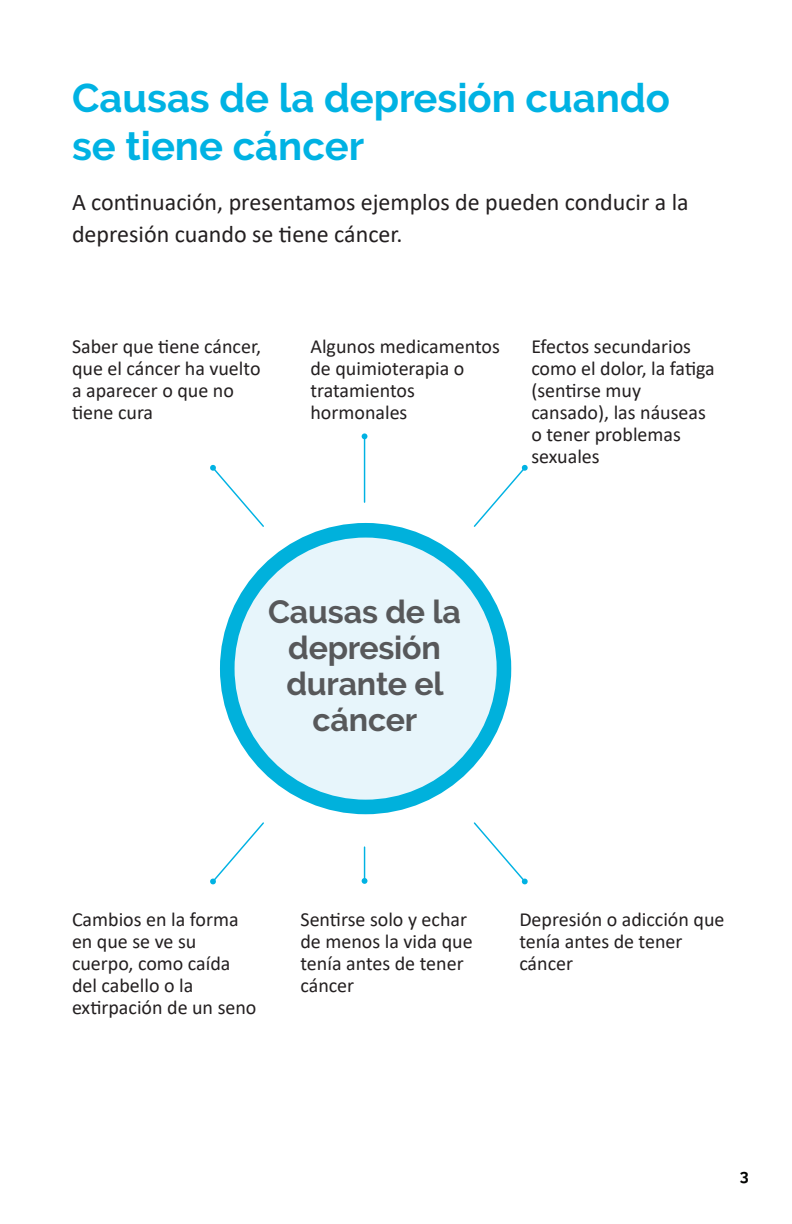
<style>
.page{position:relative;width:792px;height:1224px;background:#fff}
.page>*{position:absolute;margin:0;border:0;box-sizing:border-box;transform-origin:0 0}
.t1{font:700 40px/48px "Raleway";color:#00b2e3}
.t2{font:700 32.2px/36px "Raleway";letter-spacing:-.005em;color:#57585a;text-align:center}
.t3{font:24px/32px "Calibri";color:#231f20}
.Flow_chart_p{font:20px/22px "Calibri";color:#231f20}
.t4{font:700 16px "Raleway";color:#040503}
</style>
<div class="page">
<div style="left:227px;top:530px;width:277px;height:277px;background:#e7f5fb;border-radius:50%"></div>
<div style="left:220px;top:523px;width:291px;height:291px;border:15px solid #00b1dc;border-radius:50%"></div>
<hr style="left:364px;top:436px;width:1px;height:66px;background:#00b2e3">
<svg style="left:362px;top:433px;width:5px;height:6px"></svg>
<hr style="left:364px;top:847px;width:1px;height:34px;background:#00b2e3">
<svg style="left:362px;top:878px;width:5px;height:6px"></svg>
<svg style="left:210px;top:464px;width:54px;height:63px"></svg>
<svg style="left:210px;top:822px;width:54px;height:63px"></svg>
<svg style="left:473px;top:464px;width:55px;height:63px"></svg>
<svg style="left:473px;top:822px;width:55px;height:63px"></svg>
<h2 class="t1" style="left:72px;top:74px;width:600px">Causas de la depresión cuando se tiene cáncer</h2>
<p class="t3" style="left:72px;top:185px;width:618px">A continuación, presentamos ejemplos de pueden conducir a la depresión cuando se tiene cáncer.</p>
<p class="Flow_chart_p" style="left:72px;top:335px;width:191px">Saber que tiene cáncer, que el cáncer ha vuelto a aparecer o que no tiene cura</p>
<p class="Flow_chart_p" style="left:310px;top:335px;width:191px">Algunos medicamentos de quimioterapia o tratamientos hormonales</p>
<p class="Flow_chart_p" style="left:531px;top:335px;width:185px">Efectos secundarios como el dolor, la fatiga (sentirse muy cansado), las náuseas o tener problemas sexuales</p>
<h2 class="t2" style="left:268px;top:594px;width:194px">Causas de la depresión durante el cáncer</h2>
<p class="Flow_chart_p" style="left:72px;top:908px;width:186px">Cambios en la forma en que se ve su cuerpo, como caída del cabello o la extirpación de un seno</p>
<p class="Flow_chart_p" style="left:300px;top:908px;width:174px">Sentirse solo y echar de menos la vida que tenía antes de tener cáncer</p>
<p class="Flow_chart_p" style="left:519px;top:908px;width:207px">Depresión o adicción que tenía antes de tener cáncer</p>
<p class="t4" style="left:740px;top:1166px;width:10px">3</p>
</div>
